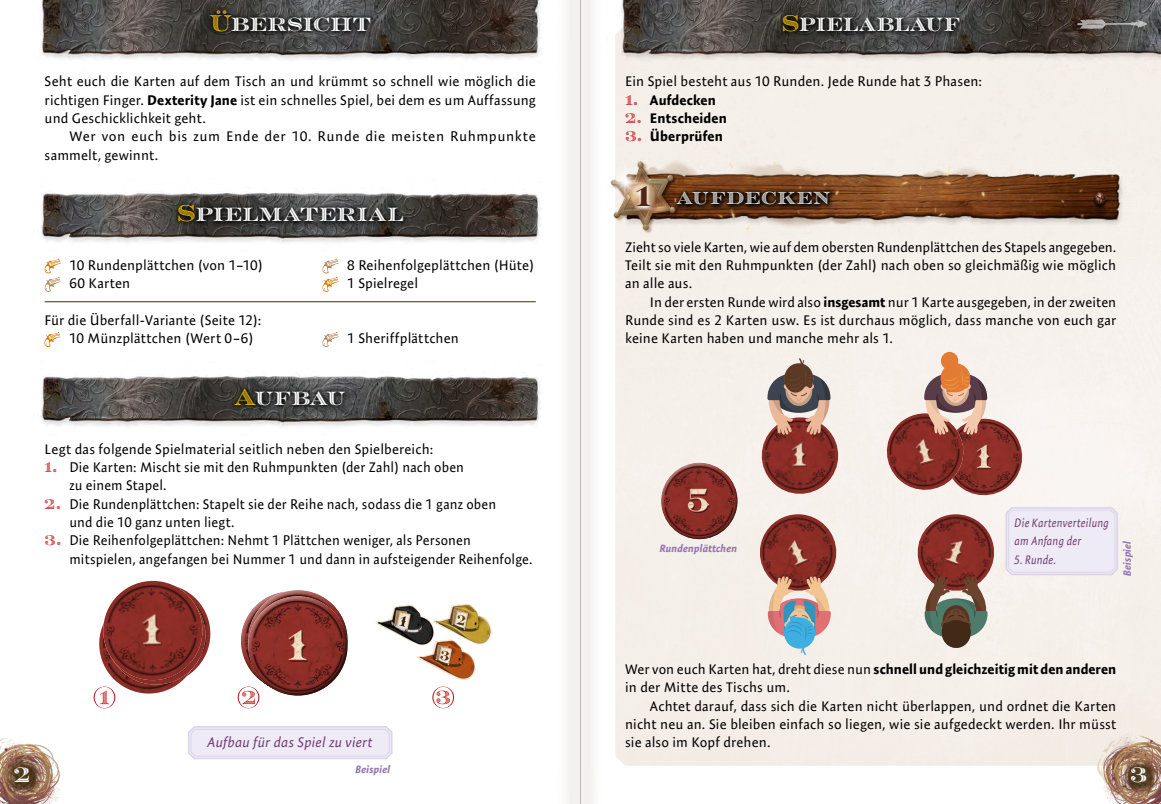
<style>
.page{position:relative;width:1161px;height:804px;background:#fff}
.page>*{position:absolute;margin:0;border:0;box-sizing:border-box;transform-origin:0 0}
.t1{font:21px "Rosella Inline";color:#fff}
.t2{font:19.25px "Rosella Inline";letter-spacing:.015em;color:#fff}
.t3{font:19.25px "Rosella Inline";letter-spacing:.015em;color:#fff;scale:.95 1}
.t4{font:17.5px "Rosella Hatched";letter-spacing:.04em;color:#fff}
.t5{font:14px/18.4px "Expo Sans Pro";letter-spacing:.005em;color:#000}
.t6{font:14px/18.4px "Expo Sans Pro";letter-spacing:.035em;color:#000}
.t7{font:700 14px "Expo Sans Pro";letter-spacing:.015em;color:#000}
.t8{font:italic 14px "Expo Sans Pro";letter-spacing:.01em;color:#6d386c}
.t9{font:italic 12.25px/18.4px "Expo Sans Pro";letter-spacing:.01em;color:#6d386c;scale:.87 1}
.t10{font:italic 700 10.5px "Expo Sans Pro";letter-spacing:.01em;color:#9373b1}
.s1{font-family:"Rosella Hatched";font-size:22.75px;color:#fc0}
.s2{font-weight:700}
.s3{font-family:"Rosella Hatched";color:#bf1717}
.s4{font-family:"Rosella Hatched";font-weight:400;color:#bf1717}
.s5{font-family:"Rosella Solid";font-size:28px;color:#4f2712}
</style>
<div class="page">
<img style="left:1094px;top:729px;width:67px;height:75px">
<img style="left:0;top:738px;width:60px;height:66px">
<img style="left:41px;top:0;width:500px;height:60px">
<img style="left:41px;top:193px;width:500px;height:50px">
<img style="left:41px;top:375px;width:500px;height:52px">
<img style="left:615px;top:0;width:546px;height:71px">
<div style="left:243px;top:591px;width:102px;height:80px;background:#fff;opacity:.5"></div>
<div style="left:249px;top:612px;width:104px;height:85px;background:#000;opacity:.7"></div>
<img style="left:375px;top:603px;width:117px;height:42px">
<img style="left:417px;top:639px;width:59px;height:41px">
<svg style="left:778px;top:11px;width:186px;height:25px;background:#333"></svg>
<div style="left:661px;top:458px;width:74px;height:62px;background:#fff;opacity:.5"></div>
<div style="left:662px;top:474px;width:80px;height:66px;background:#000;opacity:.7"></div>
<svg style="left:758px;top:358px;width:84px;height:140px;background:#b18a82"></svg>
<svg style="left:881px;top:352px;width:145px;height:147px;background:#c2978f"></svg>
<svg style="left:755px;top:509px;width:86px;height:146px;background:#bb9a96"></svg>
<svg style="left:205px;top:6px;width:171px;height:30px;background:#373737"></svg>
<svg style="left:173px;top:201px;width:235px;height:26px;background:#30302f"></svg>
<svg style="left:229px;top:384px;width:121px;height:26px;background:#363636"></svg>
<svg style="left:44px;top:258px;width:17px;height:34px"></svg>
<svg style="left:322px;top:258px;width:16px;height:34px"></svg>
<svg style="left:322px;top:332px;width:16px;height:15px"></svg>
<svg style="left:44px;top:332px;width:16px;height:15px"></svg>
<hr style="left:45px;top:301px;width:491px;height:1px;background:#402d0f">
<img style="left:610px;top:160px;width:525px;height:73px">
<svg style="left:632px;top:181px;width:23px;height:30px"></svg>
<svg style="left:672px;top:186px;width:163px;height:23px;background:#3e200d"></svg>
<svg style="left:432px;top:686px;width:22px;height:22px"></svg>
<svg style="left:433px;top:687px;width:20px;height:21px"></svg>
<svg style="left:436px;top:690px;width:14px;height:14px"></svg>
<svg style="left:238px;top:686px;width:21px;height:22px"></svg>
<svg style="left:239px;top:687px;width:19px;height:21px"></svg>
<svg style="left:242px;top:690px;width:13px;height:14px"></svg>
<div style="left:94px;top:686px;width:21px;height:22px;background:#e19494;border-radius:50%"></div>
<svg style="left:95px;top:687px;width:19px;height:21px"></svg>
<svg style="left:93px;top:580px;width:118px;height:124px"></svg>
<svg style="left:188px;top:726px;width:205px;height:34px;background:#ebe7f4"></svg>
<svg style="left:912px;top:505px;width:207px;height:143px;background:#d3c2c0"></svg>
<div style="left:1008px;top:510px;width:107px;height:62px;border:1px solid #ddd5eb;border-radius:4px"></div>
<svg style="left:1077px;top:19px;width:70px;height:10px"></svg>
<svg style="left:4px;top:757px;width:36px;height:35px"></svg>
<svg style="left:1121px;top:757px;width:36px;height:35px"></svg>
<div style="left:556px;top:0;width:49px;height:804px;background:#f6f4f3"></div>
<hr style="left:580px;top:0;width:1px;height:804px;background:#9a8b7b">
<h2 class="t2" style="left:209px;top:8px;width:163px"><span class="s1">Ü</span>BERSICHT</h2>
<h2 class="t3" style="left:781px;top:8px;width:189px"><span class="s1">S</span>PIELABLAUF</h2>
<p class="t5" style="left:45px;top:72px;width:493px;text-align:justify">Seht euch die Karten auf dem Tisch an und krümmt so schnell wie möglich die richtigen Finger. <span class="s2">Dexterity Jane</span> ist ein schnelles Spiel, bei dem es um Auffassung und Geschicklichkeit geht.</p>
<p class="t6" style="left:45px;top:127px;width:493px;text-indent:25px">Wer von euch bis zum Ende der 10. Runde die meisten Ruhmpunkte sammelt, gewinnt.</p>
<h2 class="t2" style="left:177px;top:198px;width:228px"><span class="s1">S</span>PIELMATERIAL</h2>
<p class="t5" style="left:69px;top:256px;width:195px">10 Rundenplättchen (von 1–10)<br>60 Karten</p>
<p class="t5" style="left:347px;top:256px;width:188px">8 Reihenfolgeplättchen (Hüte)<br>1 Spielregel</p>
<p class="t5" style="left:69px;top:311px;width:194px;text-indent:-25px">Für die Überfall-Variante (Seite 12):<br>10 Münzplättchen (Wert 0–6)</p>
<p class="t5" style="left:347px;top:329px;width:113px">1 Sheriffplättchen</p>
<h2 class="t2" style="left:235px;top:381px;width:112px"><span class="s1">A</span>UFBAU</h2>
<p class="t5" style="left:45px;top:439px;width:390px">Legt das folgende Spielmaterial seitlich neben den Spielbereich:</p>
<p class="t5" style="left:69px;top:458px;width:396px;text-indent:-25px"><span class="s3">1.</span> Die Karten: Mischt sie mit den Ruhmpunkten (der Zahl) nach oben zu einem Stapel.</p>
<p class="t5" style="left:69px;top:494px;width:428px;text-indent:-25px"><span class="s3">2.</span> Die Rundenplättchen: Stapelt sie der Reihe nach, sodass die 1 ganz oben und die 10 ganz unten liegt.</p>
<p class="t5" style="left:69px;top:531px;width:465px;text-indent:-25px"><span class="s3">3.</span> Die Reihenfolgeplättchen: Nehmt 1 Plättchen weniger, als Personen mitspielen, angefangen bei Nummer 1 und dann in aufsteigender Reihenfolge.</p>
<p class="t8" style="left:208px;top:734px;width:166px">Aufbau für das Spiel zu viert</p>
<p class="t5" style="left:625px;top:72px;width:358px">Ein Spiel besteht aus 10 Runden. Jede Runde hat 3 Phasen:</p>
<p class="t7" style="left:625px;top:91px;width:92px"><span class="s4">1.</span> Aufdecken</p>
<p class="t7" style="left:625px;top:109px;width:103px"><span class="s4">2.</span> Entscheiden</p>
<p class="t7" style="left:625px;top:128px;width:99px"><span class="s4">3.</span> Überprüfen</p>
<p class="t4" style="left:635px;top:182px;width:196px"><span class="s5">1</span> AUFDECKEN</p>
<p class="t5" style="left:625px;top:237px;width:493px;text-align:justify">Zieht so viele Karten, wie auf dem obersten Rundenplättchen des Stapels angegeben.<br>Teilt sie mit den Ruhmpunkten (der Zahl) nach oben so gleichmäßig wie möglich an alle aus.</p>
<p class="t5" style="left:625px;top:292px;width:493px;text-align:justify;text-indent:25px">In der ersten Runde wird also <span class="s2">insgesamt</span> nur 1 Karte ausgegeben, in der zweiten Runde sind es 2 Karten usw. Es ist durchaus möglich, dass manche von euch gar keine Karten haben und manche mehr als 1.</p>
<p class="t10" style="left:660px;top:542px;width:79px">Rundenplättchen</p>
<p class="t9" style="left:1014px;top:513px;width:110px">Die Kartenverteilung am Anfang der</p>
<p class="t9" style="left:1014px;top:550px;width:49px">5. Runde.</p>
<p class="t10" style="left:1120px;top:575px;width:36px;rotate:-90deg">Beispiel</p>
<p class="t5" style="left:625px;top:659px;width:493px">Wer von euch Karten hat, dreht diese nun <span class="s2">schnell und gleichzeitig mit den anderen </span>in der Mitte des Tischs um.</p>
<p class="t5" style="left:625px;top:696px;width:493px;text-align:justify;text-indent:25px">Achtet darauf, dass sich die Karten nicht überlappen, und ordnet die Karten nicht neu an. Sie bleiben einfach so liegen, wie sie aufgedeckt werden. Ihr müsst sie also im Kopf drehen.</p>
<p class="t10" style="left:355px;top:762px;width:36px">Beispiel</p>
<h1 class="t1" style="left:14px;top:756px;width:18px">2</h1>
<h1 class="t1" style="left:1130px;top:756px;width:19px">3</h1>
</div>
